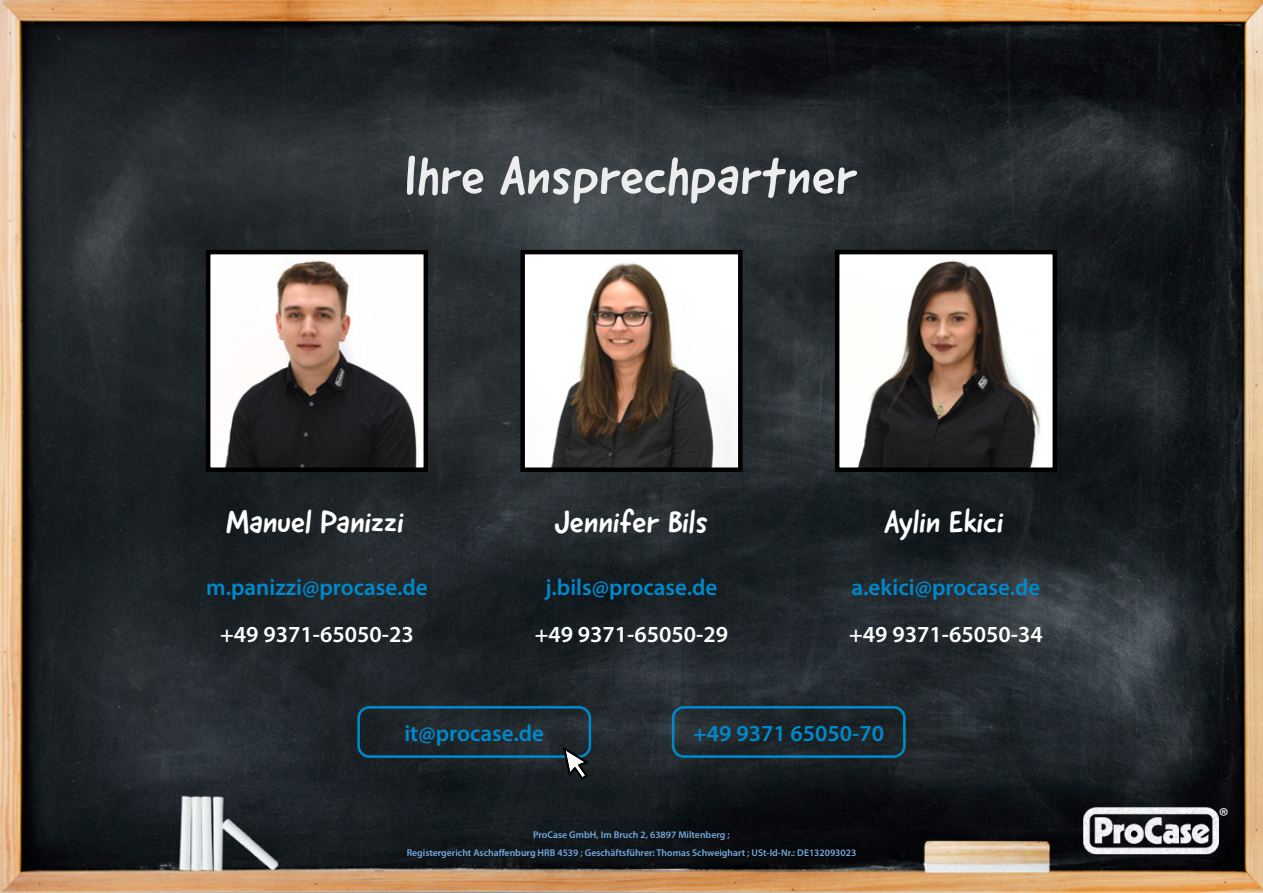
<style>
.page{position:relative;width:1263px;height:893px;background:#fff}
.page>*{position:absolute;margin:0;border:0;box-sizing:border-box;transform-origin:0 0}
.t1{font:54px "Good Dog New";color:#ededed}
.t2{font:31.95px "Good Dog New";color:#fff}
.t3{font:23.4px "Myriad Pro";color:#fff}
.t4{font:600 23.1px "Myriad Pro";color:#0089cb}
.t5{font:600 23.1px "Myriad Pro";color:#fff}
.t6{font:600 9.75px/17.7px "Myriad Pro";color:#74aadc;text-align:center}
</style>
<div class="page">
<img style="left:0;top:0;width:1263px;height:893px">
<img style="left:1076px;top:800px;width:150px;height:62px">
<div style="left:357px;top:706px;width:234px;height:52px;border:3px solid #0089cb;border-radius:11px"></div>
<img style="left:840px;top:255px;width:212px;height:212px">
<div style="left:835px;top:250px;width:222px;height:222px;border:4px solid #000"></div>
<img style="left:525px;top:255px;width:212px;height:212px">
<div style="left:520px;top:250px;width:222px;height:222px;border:4px solid #000"></div>
<img style="left:211px;top:255px;width:212px;height:212px">
<div style="left:206px;top:250px;width:222px;height:222px;border:4px solid #000"></div>
<div style="left:672px;top:706px;width:234px;height:52px;border:3px solid #0089cb;border-radius:11px"></div>
<svg style="left:563px;top:747px;width:25px;height:33px"></svg>
<h1 class="t1" style="left:405px;top:141px;width:454px">Ihre Ansprechpartner</h1>
<h2 class="t2" style="left:226px;top:501px;width:179px">Manuel Panizzi</h2>
<h2 class="t2" style="left:555px;top:501px;width:155px">Jennifer Bils</h2>
<h2 class="t2" style="left:884px;top:501px;width:121px">Aylin Ekici</h2>
<h3 class="t4" style="left:206px;top:575px;width:223px">m.panizzi@procase.de</h3>
<h3 class="t5" style="left:220px;top:621px;width:195px">+49 9371-65050-23</h3>
<h3 class="t4" style="left:545px;top:575px;width:174px">j.bils@procase.de</h3>
<h3 class="t5" style="left:535px;top:621px;width:195px">+49 9371-65050-29</h3>
<h3 class="t4" style="left:851px;top:575px;width:190px">a.ekici@procase.de</h3>
<h3 class="t5" style="left:849px;top:621px;width:195px">+49 9371-65050-34</h3>
<h3 class="t4" style="left:404px;top:720px;width:141px">it@procase.de</h3>
<h3 class="t4" style="left:693px;top:720px;width:192px">+49 9371 65050-70</h3>
<p class="t6" style="left:407px;top:826px;width:451px">ProCase GmbH, Im Bruch 2, 63897 Miltenberg ;<br>Registergericht Aschaffenburg HRB 4539 ; Geschäftsführer: Thomas Schweighart ; USt-Id-Nr.: DE132093023</p>
<h3 class="t3" style="left:1219px;top:803px;width:11px">®</h3>
</div>
